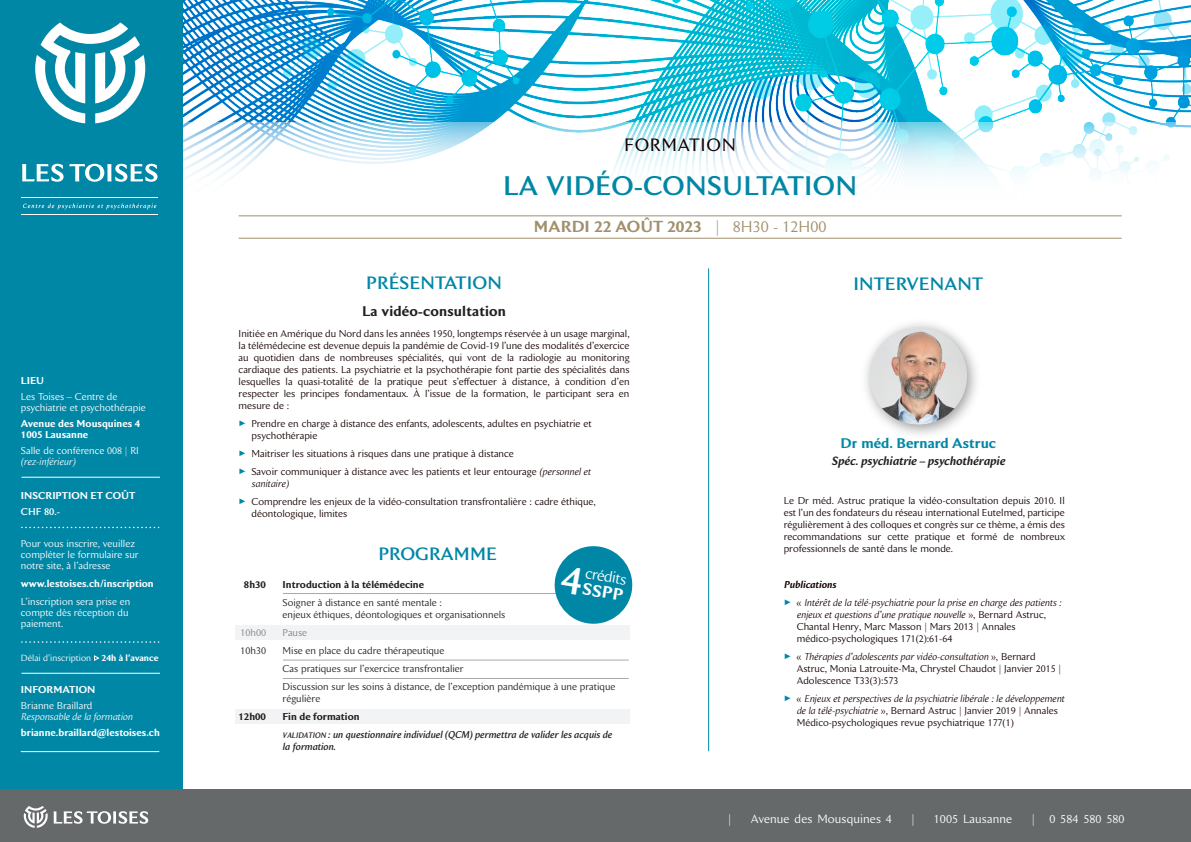
<style>
.page{position:relative;width:1191px;height:842px;background:#fff}
.page>*{position:absolute;margin:0;border:0;box-sizing:border-box;transform-origin:0 0}
.t1{font:500 27px "Beaulieu";letter-spacing:.01em;color:#0087a6}
.t2{font:500 18px "Beaulieu";letter-spacing:.005em;color:#0087a6}
.t3{font:18px "Beaulieu";letter-spacing:.04em;color:#150000}
.t4{font:600 16.7px "Beaulieu";color:#fff}
.t5{font:600 16px "Beaulieu";color:#a28f6c}
.t6{font:15.2px "Beaulieu";color:#fff}
.t7{font:600 14px "Beaulieu";letter-spacing:.01em;color:#231f20}
.t8{font:600 14px "Beaulieu";color:#0087a6}
.t9{font:12px "Beaulieu";letter-spacing:.01em;color:#fff}
.t10{font:italic 600 12px "Beaulieu";color:#231f20}
.t11{font:10px/12px "Beaulieu";color:#150000}
.t12{font:10px/18px "Beaulieu";color:#231f20}
.t13{font:10px/11px "Beaulieu";color:#fff}
.t14{font:600 10px/11px "Beaulieu";color:#fff}
.t15{font:italic 500 10px/18px "Beaulieu";color:#231f20}
.t16{font:italic 10px/18px "Beaulieu";color:#150000}
.t17{font:italic 10px "Beaulieu";color:#fff}
.t18{font:600 10px "Beaulieu";color:#231f20}
.t19{font:10px "Beaulieu";color:#808285}
.t20{font:500 10px "Beaulieu";color:#fff}
.t21{font:9px "Beaulieu";color:#fff}
.s1{font-weight:600}
.s2{font-weight:400}
.s3{font-family:"Century";font-size:8px;color:#0087a6}
.s4{font-style:italic}
.s5{font-weight:600;font-style:normal}
.s6{font-size:8px}
.s7{font-family:"Century";font-style:normal;font-size:8px;color:#0087a6}
.s8{font-style:normal}
</style>
<div class="page">
<svg style="left:183px;top:0;width:1008px;height:123px"></svg>
<svg style="left:183px;top:123px;width:1008px;height:52px"></svg>
<div style="left:0;top:0;width:183px;height:842px;background:#0087a6"></div>
<div style="left:0;top:789px;width:1191px;height:53px;background:#66696a"></div>
<svg style="left:24px;top:806px;width:124px;height:22px"></svg>
<hr style="left:708px;top:269px;width:1px;height:482px;background:#0087a6">
<img style="left:865px;top:323px;width:112px;height:112px">
<img style="left:869px;top:327px;width:98px;height:97px;border-radius:49px">
<div style="left:235px;top:625px;width:394px;height:15px;background:#f2f3f4"></div>
<div style="left:235px;top:709px;width:394px;height:15px;background:#f2f3f4"></div>
<hr style="left:283px;top:660px;width:345px;height:1px;background:#a8a9ad">
<hr style="left:283px;top:593px;width:345px;height:1px;background:#a8a9ad">
<hr style="left:283px;top:678px;width:345px;height:1px;background:#a8a9ad">
<svg style="left:35px;top:22px;width:110px;height:101px"></svg>
<svg style="left:22px;top:164px;width:135px;height:18px"></svg>
<svg style="left:23px;top:203px;width:133px;height:6px"></svg>
<hr style="left:22px;top:215px;width:135px;height:1px;background:#fff">
<hr style="left:22px;top:198px;width:135px;height:1px;background:#fff">
<hr style="left:239px;top:216px;width:882px;height:1px;background:#a28f6c">
<hr style="left:239px;top:238px;width:882px;height:1px;background:#a28f6c">
<svg style="left:94px;top:655px;width:5px;height:6px"></svg>
<svg style="left:22px;top:641px;width:137px;height:2px"></svg>
<svg style="left:22px;top:527px;width:137px;height:1px"></svg>
<hr style="left:22px;top:673px;width:138px;height:1px;background:#fff">
<hr style="left:21px;top:751px;width:138px;height:1px;background:#fff">
<hr style="left:22px;top:477px;width:138px;height:1px;background:#fff">
<svg style="left:554px;top:546px;width:79px;height:81px"></svg>
<p class="t14" style="left:21px;top:375px;width:25px">LIEU</p>
<p class="t13" style="left:21px;top:391px;width:126px">Les Toises – Centre de psychiatrie et psychothérapie</p>
<p class="t14" style="left:21px;top:418px;width:121px">Avenue des Mousquines 4<br>1005 Lausanne</p>
<p class="t13" style="left:21px;top:445px;width:119px">Salle de conférence 008 | RI</p>
<p class="t17" style="left:21px;top:455px;width:56px">(rez-inférieur)</p>
<p class="t14" style="left:21px;top:490px;width:116px">INSCRIPTION ET COÛT</p>
<p class="t20" style="left:21px;top:505px;width:40px">CHF 80.-</p>
<p class="t13" style="left:21px;top:538px;width:119px">Pour vous inscrire, veuillez compléter le formulaire sur notre site, à l’adresse</p>
<p class="t14" style="left:21px;top:578px;width:134px">www.lestoises.ch/inscription</p>
<p class="t13" style="left:21px;top:596px;width:111px">L’inscription sera prise en compte dès réception du paiement.</p>
<p class="t21" style="left:21px;top:652px;width:139px">Délai d’inscription <span class="s1">24h à l’avance</span></p>
<p class="t14" style="left:21px;top:684px;width:76px">INFORMATION</p>
<p class="t13" style="left:21px;top:700px;width:73px">Brianne Braillard</p>
<p class="t17" style="left:21px;top:710px;width:113px">Responsable de la formation</p>
<p class="t14" style="left:21px;top:727px;width:140px">brianne.braillard@lestoises.ch</p>
<h2 class="t3" style="left:624px;top:134px;width:113px">FORMATION</h2>
<h1 class="t1" style="left:503px;top:169px;width:355px">LA VIDÉO-CONSULTATION</h1>
<h3 class="t5" style="left:534px;top:217px;width:294px">MARDI 22 AOÛT 2023 <span class="s2">| 8H30 - 12H00</span></h3>
<h2 class="t2" style="left:366px;top:272px;width:137px">PRÉSENTATION</h2>
<h3 class="t7" style="left:362px;top:303px;width:145px">La vidéo-consultation</h3>
<p class="t11" style="left:239px;top:328px;width:392px;text-align:justify">Initiée en Amérique du Nord dans les années 1950, longtemps réservée à un usage marginal, la télémédecine est devenue depuis la pandémie de Covid-19 l’une des modalités d’exercice au quotidien dans de nombreuses spécialités, qui vont de la radiologie au monitoring cardiaque des patients. La psychiatrie et la psychothérapie font partie des spécialités dans lesquelles la quasi-totalité de la pratique peut s’effectuer à distance, à condition d’en respecter les principes fondamentaux. À l’issue de la formation, le participant sera en mesure de :</p>
<p class="t11" style="left:252px;top:418px;width:341px;text-indent:-13px"><span class="s3">►</span> Prendre en charge à distance des enfants, adolescents, adultes en psychiatrie et psychothérapie</p>
<p class="t11" style="left:239px;top:445px;width:354px;line-height:18px"><span class="s3">►</span> Maitriser les situations à risques dans une pratique à distance<br><span class="s3">►</span> Savoir communiquer à distance avec les patients et leur entourage <span class="s4">(personnel et</span></p>
<p class="t11" style="left:239px;top:475px;width:358px;line-height:18px;text-indent:13px"><span class="s4">sanitaire)<br></span><span class="s3">►</span> Comprendre les enjeux de la vidéo-consultation transfrontalière : cadre éthique,</p>
<p class="t11" style="left:252px;top:508px;width:97px">déontologique, limites</p>
<p class="t18" style="left:244px;top:578px;width:24px">8h30</p>
<p class="t19" style="left:241px;top:627px;width:27px">10h00</p>
<p class="t12" style="left:241px;top:642px;width:27px">10h30</p>
<p class="t18" style="left:238px;top:710px;width:29px">12h00</p>
<h2 class="t2" style="left:378px;top:543px;width:120px">PROGRAMME</h2>
<h3 class="t6" style="left:587px;top:564px;width:43px;rotate:10deg">crédits</h3>
<h3 class="t4" style="left:584px;top:578px;width:42px;rotate:10deg">SSPP</h3>
<p class="t18" style="left:283px;top:578px;width:143px">Introduction à la télémédecine</p>
<p class="t12" style="left:283px;top:597px;width:224px;line-height:12px">Soigner à distance en santé mentale :<br>enjeux éthiques, déontologiques et organisationnels</p>
<p class="t19" style="left:283px;top:627px;width:26px">Pause</p>
<p class="t12" style="left:283px;top:642px;width:334px">Mise en place du cadre thérapeutique<br>Cas pratiques sur l’exercice transfrontalier<br>Discussion sur les soins à distance, de l’exception pandémique à une pratique</p>
<p class="t12" style="left:283px;top:690px;width:39px">régulière</p>
<p class="t15" style="left:283px;top:707px;width:331px"><span class="s5">Fin de formation<br></span><span class="s6">VALIDATION</span> : un questionnaire individuel (QCM) permettra de valider les acquis de</p>
<p class="t15" style="left:283px;top:737px;width:55px">la formation.</p>
<h2 class="t2" style="left:853px;top:273px;width:131px">INTERVENANT</h2>
<h3 class="t8" style="left:840px;top:434px;width:157px">Dr méd. Bernard Astruc</h3>
<p class="t10" style="left:831px;top:453px;width:175px">Spéc. psychiatrie – psychothérapie</p>
<p class="t11" style="left:783px;top:494px;width:283px;text-align:justify">Le Dr méd. Astruc pratique la vidéo-consultation depuis 2010. Il est l’un des fondateurs du réseau international Eutelmed, participe régulièrement à des colloques et congrès sur ce thème, a émis des recommandations sur cette pratique et formé de nombreux professionnels de santé dans le monde.</p>
<p class="t16" style="left:783px;top:575px;width:279px"><span class="s1">Publications<br></span><span class="s7">►</span> <span class="s8">«</span> Intérêt de la télé-psychiatrie pour la prise en charge des patients :</p>
<p class="t11" style="left:796px;top:608px;width:251px"><span class="s4">enjeux et questions d’une pratique nouvelle</span> », Bernard Astruc,<br>Chantal Henry, Marc Masson | Mars 2013 | Annales médico-psychologiques 171(2):61-64</p>
<p class="t11" style="left:796px;top:650px;width:266px;text-indent:-13px"><span class="s3">►</span> « <span class="s4">Thérapies d’adolescents par vidéo-consultation</span> », Bernard<br>Astruc, Monia Latrouite-Ma, Chrystel Chaudot | Janvier 2015 |<br>Adolescence T33(3):573</p>
<p class="t11" style="left:796px;top:692px;width:269px;text-indent:-13px"><span class="s3">►</span> « <span class="s4">Enjeux et perspectives de la psychiatrie libérale : le développement de la télé-psychiatrie</span> », Bernard Astruc | Janvier 2019 | Annales<br>Médico-psychologiques revue psychiatrique 177(1)</p>
<p class="t9" style="left:728px;top:812px;width:5px">|</p>
<p class="t9" style="left:751px;top:812px;width:143px">Avenue des Mousquines 4</p>
<p class="t9" style="left:911px;top:812px;width:5px">|</p>
<p class="t9" style="left:934px;top:812px;width:80px">1005 Lausanne</p>
<p class="t9" style="left:1031px;top:812px;width:94px">| 0 584 580 580</p>
</div>
